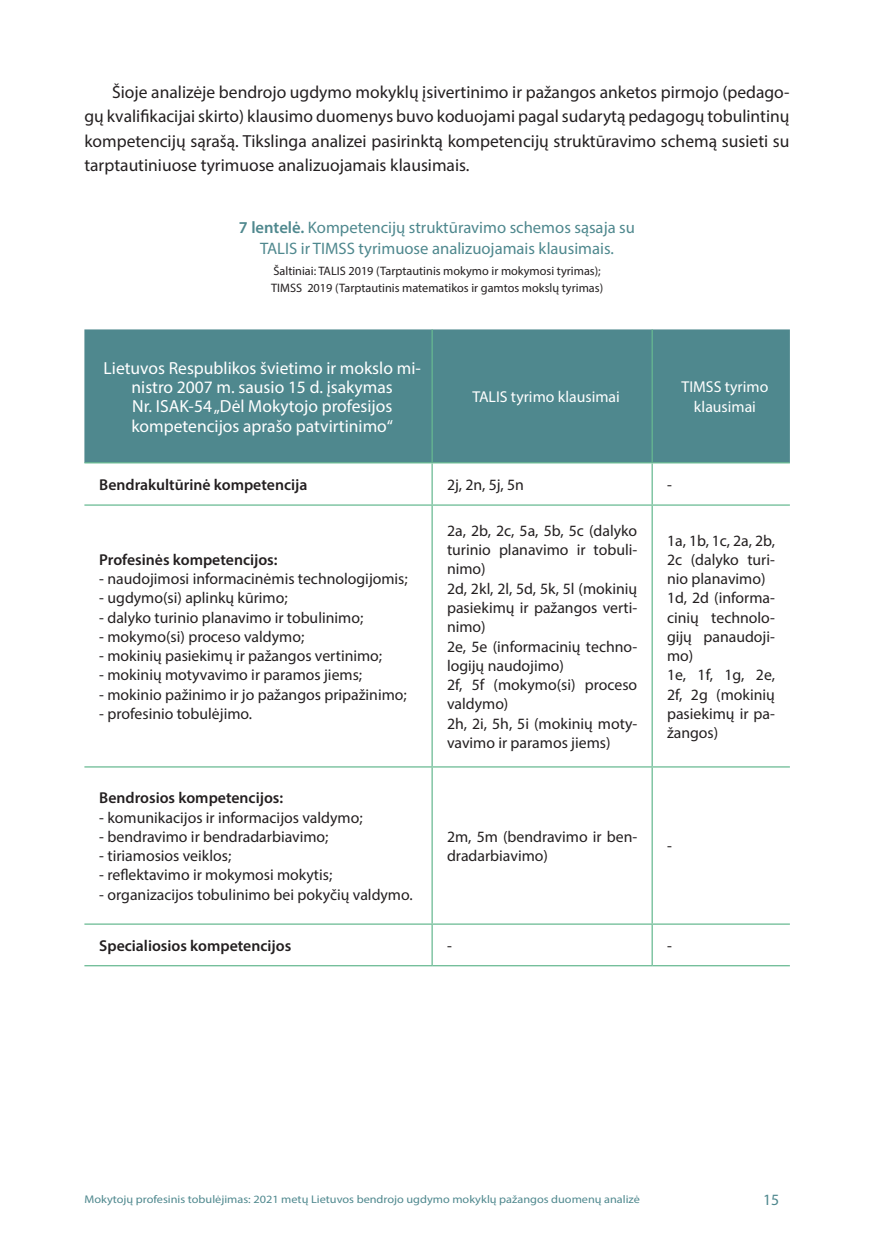
<style>
.page{position:relative;width:874px;height:1241px;background:#fff}
.page>*{position:absolute;margin:0;border:0;box-sizing:border-box;transform-origin:0 0}
.TEKSTAS{font:17.5px/24.5px "Myriad Pro";color:#231f20;text-align:justify}
.LENTELE{font:17.5px/19.2px "Myriad Pro";color:#fff;text-align:center}
.PAV{font:16.62px "Myriad Pro";color:#4f888e}
.LENTELE-2{font:15.75px/19.2px "Myriad Pro";color:#231f20;text-align:justify}
.LENTELE-3{font:600 15.75px "Myriad Pro";color:#231f20}
.LENTELE-4{font:15.75px/19.2px "Myriad Pro";color:#fff;text-align:center}
.t1{font:15.75px "Myriad Pro";color:#4f888e}
.PAV-2{font:12.25px "Myriad Pro";color:#231f20}
.t2{font:11.2px "Myriad Pro";color:#4f888e;scale:1.1 1}
.s1{font-weight:600}
</style>
<div class="page">
<div style="left:84px;top:329px;width:705px;height:133px;background:#4f888e"></div>
<hr style="left:431px;top:463px;width:1px;height:41px;background:#67b991">
<hr style="left:431px;top:505px;width:1px;height:261px;background:#67b991">
<hr style="left:431px;top:767px;width:1px;height:156px;background:#67b991">
<hr style="left:431px;top:924px;width:1px;height:40px;background:#67b991">
<hr style="left:431px;top:329px;width:1px;height:133px;background:#67b991">
<hr style="left:651px;top:329px;width:1px;height:133px;background:#67b991">
<hr style="left:84px;top:462px;width:348px;height:1px;background:#67b991">
<hr style="left:432px;top:462px;width:219px;height:1px;background:#67b991">
<hr style="left:651px;top:462px;width:138px;height:1px;background:#67b991">
<hr style="left:651px;top:463px;width:1px;height:41px;background:#67b991">
<hr style="left:651px;top:505px;width:1px;height:261px;background:#67b991">
<hr style="left:651px;top:767px;width:1px;height:156px;background:#67b991">
<hr style="left:651px;top:924px;width:1px;height:40px;background:#67b991">
<hr style="left:84px;top:504px;width:348px;height:1px;background:#67b991">
<hr style="left:432px;top:504px;width:219px;height:1px;background:#67b991">
<hr style="left:651px;top:504px;width:138px;height:1px;background:#67b991">
<hr style="left:84px;top:766px;width:348px;height:1px;background:#67b991">
<hr style="left:432px;top:766px;width:219px;height:1px;background:#67b991">
<hr style="left:651px;top:766px;width:138px;height:1px;background:#67b991">
<hr style="left:84px;top:923px;width:348px;height:1px;background:#67b991">
<hr style="left:432px;top:923px;width:219px;height:1px;background:#67b991">
<hr style="left:651px;top:923px;width:138px;height:1px;background:#67b991">
<hr style="left:84px;top:964px;width:348px;height:2px;background:#67b991">
<hr style="left:432px;top:964px;width:219px;height:2px;background:#67b991">
<hr style="left:651px;top:964px;width:138px;height:2px;background:#67b991">
<p class="TEKSTAS" style="left:84px;top:79px;width:706px;text-indent:28px">Šioje analizėje bendrojo ugdymo mokyklų įsivertinimo ir pažangos anketos pirmojo (pedago&shy;gų kvalifikacijai skirto) klausimo duomenys buvo koduojami pagal sudarytą pedagogų tobulintinų kompetencijų sąrašą. Tikslinga analizei pasirinktą kompetencijų struktūravimo schemą susieti su tarptautiniuose tyrimuose analizuojamais klausimais.</p>
<p class="PAV" style="left:239px;top:217px;width:397px"><span class="s1">7 lentelė.</span> Kompetencijų struktūravimo schemos sąsaja su</p>
<p class="PAV" style="left:260px;top:238px;width:355px">TALIS ir TIMSS tyrimuose analizuojamais klausimais.</p>
<p class="PAV-2" style="left:273px;top:263px;width:328px">Šaltiniai: TALIS 2019 (Tarptautinis mokymo ir mokymosi tyrimas);</p>
<p class="PAV-2" style="left:271px;top:281px;width:333px">TIMSS 2019 (Tarptautinis matematikos ir gamtos mokslų tyrimas)</p>
<p class="LENTELE" style="left:104px;top:358px;width:318px">Lietuvos Respublikos švietimo ir mokslo mi&shy;nistro 2007 m. sausio 15 d. įsakymas</p>
<p class="LENTELE" style="left:132px;top:396px;width:262px">Nr. ISAK-54 „Dėl Mokytojo profesijos</p>
<p class="LENTELE" style="left:131px;top:416px;width:263px">kompetencijos aprašo patvirtinimo“</p>
<p class="LENTELE-4" style="left:472px;top:387px;width:149px">TALIS tyrimo klausimai</p>
<p class="LENTELE-4" style="left:681px;top:377px;width:88px">TIMSS tyrimo klausimai</p>
<p class="LENTELE-3" style="left:99px;top:475px;width:209px">Bendrakultūrinė kompetencija</p>
<p class="LENTELE-2" style="left:447px;top:475px;width:78px">2j, 2n, 5j, 5n</p>
<p class="LENTELE-2" style="left:666px;top:475px;width:6px">-</p>
<p class="LENTELE-3" style="left:99px;top:549px;width:180px">Profesinės kompetencijos:</p>
<p class="LENTELE-2" style="left:99px;top:569px;width:310px">- naudojimosi informacinėmis technologijomis;</p>
<p class="LENTELE-2" style="left:99px;top:588px;width:190px">- ugdymo(si) aplinkų kūrimo;</p>
<p class="LENTELE-2" style="left:99px;top:607px;width:265px">- dalyko turinio planavimo ir tobulinimo;</p>
<p class="LENTELE-2" style="left:99px;top:626px;width:206px">- mokymo(si) proceso valdymo;</p>
<p class="LENTELE-2" style="left:99px;top:646px;width:284px">- mokinių pasiekimų ir pažangos vertinimo;</p>
<p class="LENTELE-2" style="left:99px;top:665px;width:264px">- mokinių motyvavimo ir paramos jiems;</p>
<p class="LENTELE-2" style="left:99px;top:684px;width:309px">- mokinio pažinimo ir jo pažangos pripažinimo;</p>
<p class="LENTELE-2" style="left:99px;top:703px;width:154px">- profesinio tobulėjimo.</p>
<p class="LENTELE-3" style="left:99px;top:787px;width:185px">Bendrosios kompetencijos:</p>
<p class="LENTELE-2" style="left:99px;top:807px;width:265px">- komunikacijos ir informacijos valdymo;</p>
<p class="LENTELE-2" style="left:99px;top:826px;width:230px">- bendravimo ir bendradarbiavimo;</p>
<p class="LENTELE-2" style="left:99px;top:845px;width:133px">- tiriamosios veiklos;</p>
<p class="LENTELE-2" style="left:99px;top:865px;width:234px">- reflektavimo ir mokymosi mokytis;</p>
<p class="LENTELE-2" style="left:99px;top:884px;width:315px">- organizacijos tobulinimo bei pokyčių valdymo.</p>
<p class="LENTELE-2" style="left:447px;top:520px;width:192px">2a, 2b, 2c, 5a, 5b, 5c (dalyko turinio planavimo ir tobuli&shy;nimo)</p>
<p class="LENTELE-2" style="left:447px;top:578px;width:192px">2d, 2kl, 2l, 5d, 5k, 5l (mokinių pasiekimų ir pažangos verti&shy;nimo)</p>
<p class="LENTELE-2" style="left:447px;top:636px;width:192px">2e, 5e (informacinių techno&shy;logijų naudojimo)</p>
<p class="LENTELE-2" style="left:447px;top:674px;width:192px">2f, 5f (mokymo(si) proceso valdymo)</p>
<p class="LENTELE-2" style="left:447px;top:713px;width:192px">2h, 2i, 5h, 5i (mokinių moty&shy;vavimo ir paramos jiems)</p>
<p class="LENTELE-2" style="left:666px;top:530px;width:109px">1a, 1b, 1c, 2a, 2b, 2c (dalyko turi&shy;nio planavimo)</p>
<p class="LENTELE-2" style="left:666px;top:588px;width:109px">1d, 2d (informa&shy;cinių technolo&shy;gijų panaudoji&shy;mo)</p>
<p class="LENTELE-2" style="left:666px;top:665px;width:109px">1e, 1f, 1g, 2e, 2f, 2g (mokinių pasiekimų ir pa&shy;žangos)</p>
<p class="LENTELE-2" style="left:447px;top:826px;width:192px">2m, 5m (bendravimo ir ben&shy;dradarbiavimo)</p>
<p class="LENTELE-2" style="left:666px;top:836px;width:6px">-</p>
<p class="LENTELE-3" style="left:99px;top:935px;width:193px">Specialiosios kompetencijos</p>
<p class="LENTELE-2" style="left:447px;top:935px;width:6px">-</p>
<p class="LENTELE-2" style="left:666px;top:935px;width:6px">-</p>
<p class="t2" style="left:84px;top:1192px;width:506px">Mokytojų profesinis tobulėjimas: 2021 metų Lietuvos bendrojo ugdymo mokyklų pažangos duomenų analizė</p>
<p class="t1" style="left:762px;top:1189px;width:18px">15</p>
</div>
